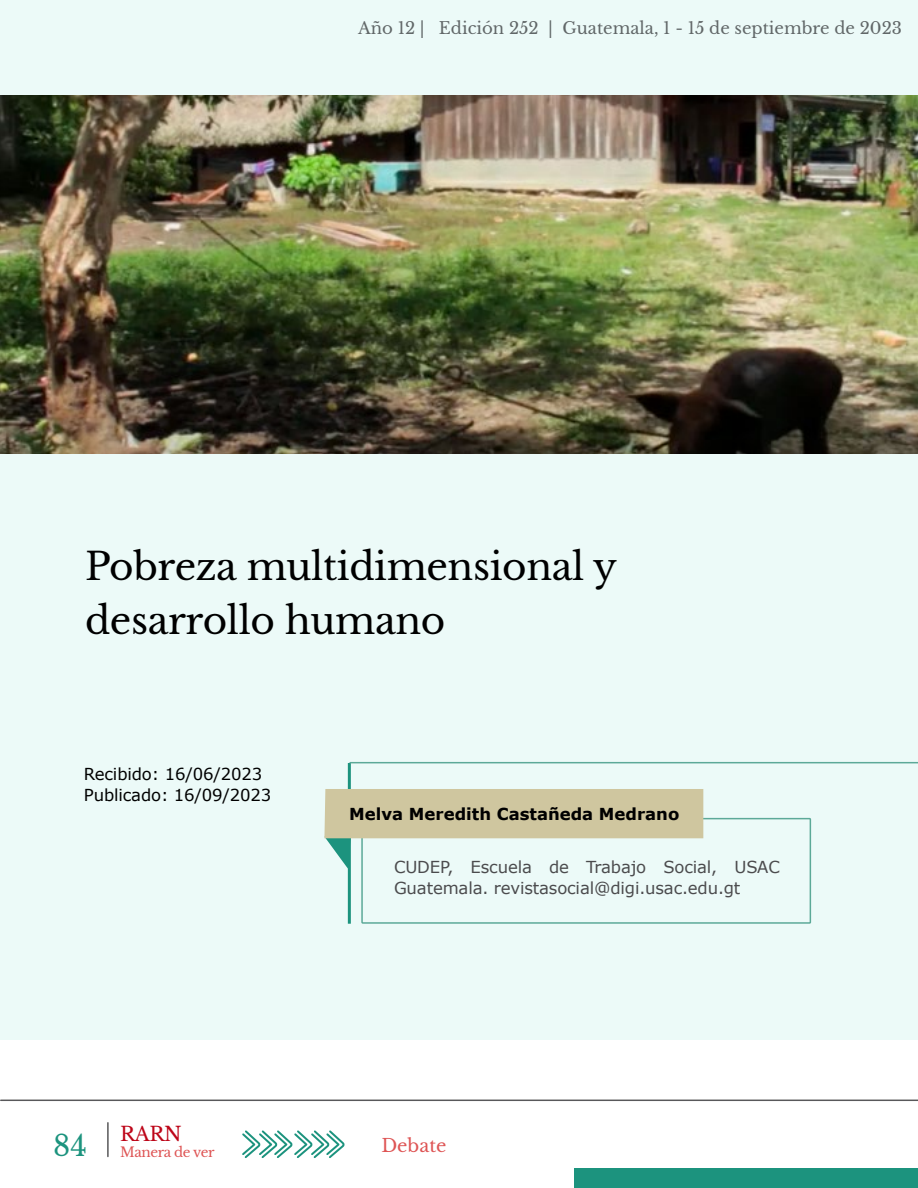
<style>
.page{position:relative;width:918px;height:1188px;background:#fff}
.page>*{position:absolute;margin:0;border:0;box-sizing:border-box;transform-origin:0 0}
.t1{font:37.5px/54px "Libre Baskerville";letter-spacing:-.01em;color:#000}
.t2{font:28.5px "Libre Baskerville";color:#1c937e}
.t3{font:19.5px "Libre Baskerville";color:#bd0518}
.t4{font:18px "Libre Baskerville";color:#de5454}
.t5{font:16.5px/21px "Verdana";letter-spacing:-.01em;color:#4b4b4d}
.t6{font:16.5px "Libre Baskerville";color:#696a6b}
.t7{font:16.5px/21px "Verdana";letter-spacing:-.01em;color:#000}
.t8{font:700 16.5px "Verdana";color:#000}
.t9{font:13.5px "Libre Baskerville";letter-spacing:-.03em;color:#de5454}
</style>
<div class="page">
<div style="left:0;top:0;width:918px;height:1039px;background:#ecfaf8"></div>
<div style="left:574px;top:1168px;width:344px;height:20px;background:#1c937e"></div>
<svg style="left:242px;top:1130px;width:103px;height:28px"></svg>
<hr style="left:1px;top:1100px;width:917px;height:1px;background:#58585a">
<hr style="left:107px;top:1123px;width:2px;height:34px;background:#58585a">
<div style="left:361px;top:818px;width:450px;height:106px;border:2px solid #5ca998"></div>
<hr style="left:348px;top:763px;width:3px;height:161px;background:#1c937e">
<svg style="left:324px;top:789px;width:379px;height:80px"></svg>
<hr style="left:350px;top:762px;width:568px;height:1px;background:#5ca998">
<img style="left:0;top:96px;width:918px;height:357px">
<p class="t6" style="left:358px;top:18px;width:545px">Año 12 | Edición 252 | Guatemala, 1 - 15 de septiembre de 2023</p>
<h1 class="t1" style="left:85px;top:540px;width:534px">Pobreza multidimensional y desarrollo humano</h1>
<p class="t7" style="left:84px;top:763px;width:189px">Recibido: 16/06/2023<br>Publicado: 16/09/2023</p>
<p class="t8" style="left:349px;top:802px;width:332px">Melva Meredith Castañeda Medrano</p>
<p class="t5" style="left:394px;top:856px;width:387px">CUDEP, Escuela de Trabajo Social, USAC<br>Guatemala. revistasocial@digi.usac.edu.gt</p>
<p class="t3" style="left:120px;top:1122px;width:63px">RARN</p>
<h2 class="t2" style="left:53px;top:1128px;width:35px">84</h2>
<p class="t4" style="left:381px;top:1134px;width:67px">Debate</p>
<p class="t9" style="left:120px;top:1144px;width:96px">Manera de ver</p>
</div>
